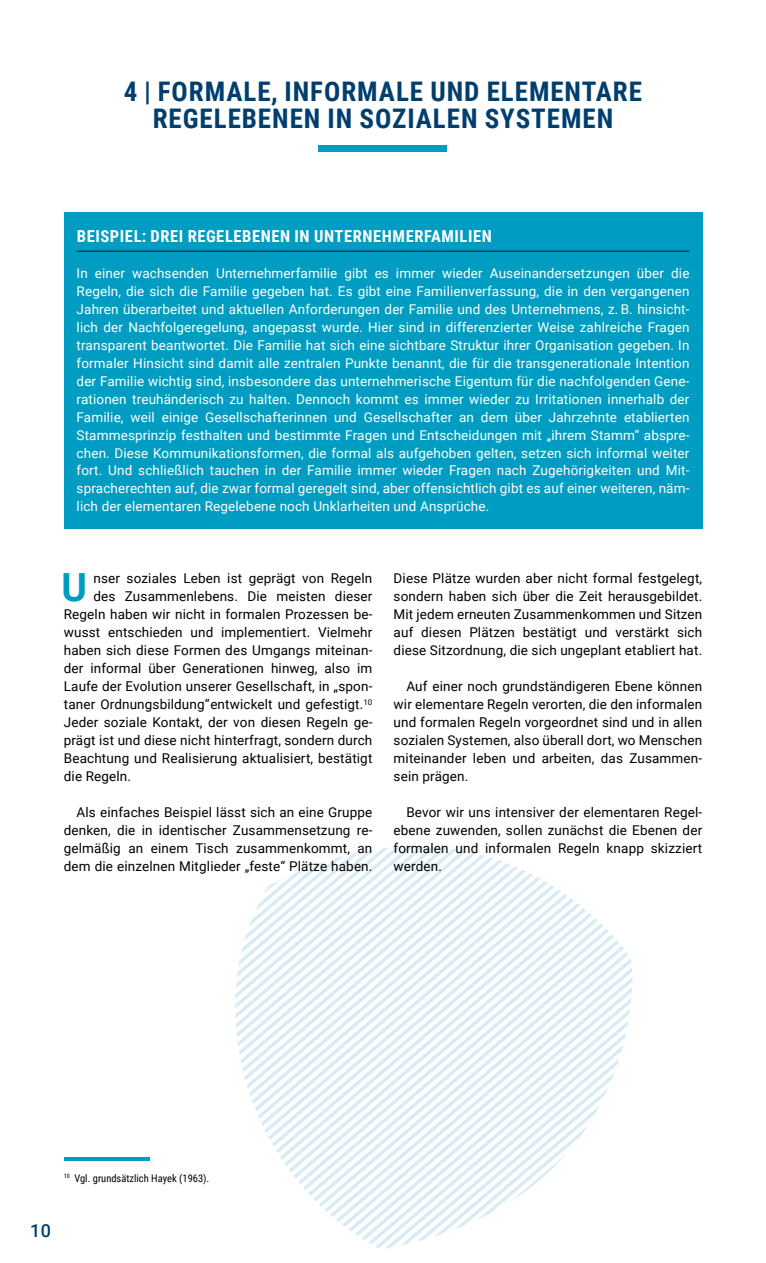
<style>
.page{position:relative;width:766px;height:1263px;background:#fff}
.page>*{position:absolute;margin:0;border:0;box-sizing:border-box;transform-origin:0 0}
.t1{font:700 38.85px "Roboto";color:#009cc1}
.t2{font:700 27px/27px "Roboto Condensed";letter-spacing:.035em;color:#003e6e;text-align:center}
.t3{font:500 18px "Roboto";color:#003e6e}
.t4{font:700 16.5px "Roboto Condensed";letter-spacing:.035em;color:#fff}
.t5{font:13.5px/18px "Roboto";letter-spacing:.01em;color:#000;text-align:justify}
.t6{font:13.5px/18px "Roboto";letter-spacing:.01em;color:#fff;text-align:justify}
.t7{font:10.5px "Roboto Condensed";color:#000}
</style>
<div class="page">
<svg style="left:601px;top:924px;width:17px;height:175px"></svg>
<svg style="left:584px;top:909px;width:17px;height:222px"></svg>
<svg style="left:567px;top:899px;width:17px;height:249px"></svg>
<svg style="left:551px;top:885px;width:16px;height:285px"></svg>
<svg style="left:533px;top:877px;width:18px;height:308px"></svg>
<svg style="left:517px;top:867px;width:16px;height:330px"></svg>
<svg style="left:500px;top:860px;width:17px;height:345px"></svg>
<svg style="left:483px;top:855px;width:17px;height:362px"></svg>
<svg style="left:466px;top:851px;width:17px;height:373px"></svg>
<svg style="left:449px;top:849px;width:17px;height:380px"></svg>
<svg style="left:432px;top:846px;width:17px;height:390px"></svg>
<svg style="left:415px;top:846px;width:17px;height:396px"></svg>
<svg style="left:398px;top:846px;width:17px;height:400px"></svg>
<svg style="left:381px;top:847px;width:17px;height:402px"></svg>
<svg style="left:364px;top:849px;width:17px;height:399px"></svg>
<svg style="left:348px;top:852px;width:16px;height:388px"></svg>
<svg style="left:331px;top:856px;width:17px;height:371px"></svg>
<svg style="left:314px;top:862px;width:17px;height:353px"></svg>
<svg style="left:297px;top:867px;width:17px;height:329px"></svg>
<svg style="left:280px;top:872px;width:17px;height:306px"></svg>
<svg style="left:235px;top:880px;width:45px;height:273px"></svg>
<hr style="left:64px;top:1157px;width:85px;height:4px;background:#009cc1">
<div style="left:64px;top:213px;width:638px;height:316px;background:#009cc1"></div>
<hr style="left:77px;top:250px;width:612px;height:2px;background:#003e6e">
<div style="left:318px;top:145px;width:129px;height:7px;background:#009cc1"></div>
<h2 class="t2" style="left:124px;top:76px;width:519px">4 | FORMALE, INFORMALE UND ELEMENTARE<br>REGELEBENEN IN SOZIALEN SYSTEMEN</h2>
<p class="t4" style="left:77px;top:225px;width:416px">BEISPIEL: DREI REGELEBENEN IN UNTERNEHMERFAMILIEN</p>
<p class="t6" style="left:77px;top:263px;width:614px">In einer wachsenden Unternehmerfamilie gibt es immer wieder Auseinandersetzungen über die Regeln, die sich die Familie gegeben hat. Es gibt eine Familienverfassung, die in den vergangenen Jahren überarbeitet und aktuellen Anforderungen der Familie und des Unternehmens, z. B. hinsicht&shy;lich der Nachfolgeregelung, angepasst wurde. Hier sind in differenzierter Weise zahlreiche Fragen transparent beantwortet. Die Familie hat sich eine sichtbare Struktur ihrer Organisation gegeben. In formaler Hinsicht sind damit alle zentralen Punkte benannt, die für die transgenerationale Intention der Familie wichtig sind, insbesondere das unternehmerische Eigentum für die nachfolgenden Gene&shy;rationen treuhänderisch zu halten. Dennoch kommt es immer wieder zu Irritationen innerhalb der Familie, weil einige Gesellschafterinnen und Gesellschafter an dem über Jahrzehnte etablierten Stammesprinzip festhalten und bestimmte Fragen und Entscheidungen mit „ihrem Stamm“ abspre&shy;chen. Diese Kommunikationsformen, die formal als aufgehoben gelten, setzen sich informal weiter fort. Und schließlich tauchen in der Familie immer wieder Fragen nach Zugehörigkeiten und Mit&shy;spracherechten auf, die zwar formal geregelt sind, aber offensichtlich gibt es auf einer weiteren, näm&shy;lich der elementaren Regelebene noch Unklarheiten und Ansprüche.</p>
<h1 class="t1" style="left:62px;top:560px;width:27px">U</h1>
<p class="t5" style="left:93px;top:569px;width:280px">nser soziales Leben ist geprägt von Regeln</p>
<p class="t5" style="left:93px;top:587px;width:280px">des Zusammenlebens. Die meisten dieser</p>
<p class="t5" style="left:64px;top:605px;width:310px">Regeln haben wir nicht in formalen Prozessen be-</p>
<p class="t5" style="left:64px;top:623px;width:310px">wusst entschieden und implementiert. Vielmehr</p>
<p class="t5" style="left:64px;top:641px;width:310px">haben sich diese Formen des Umgangs miteinan-</p>
<p class="t5" style="left:64px;top:659px;width:310px">der informal über Generationen hinweg, also im</p>
<p class="t5" style="left:64px;top:677px;width:310px">Laufe der Evolution unserer Gesellschaft, in „spon-</p>
<p class="t5" style="left:64px;top:695px;width:310px">taner Ordnungsbildung“entwickelt und gefestigt.<sup>10</sup></p>
<p class="t5" style="left:64px;top:713px;width:310px">Jeder soziale Kontakt, der von diesen Regeln ge-</p>
<p class="t5" style="left:64px;top:731px;width:310px">prägt ist und diese nicht hinterfragt, sondern durch</p>
<p class="t5" style="left:64px;top:749px;width:310px">Beachtung und Realisierung aktualisiert, bestätigt</p>
<p class="t5" style="left:64px;top:767px;width:69px">die Regeln.</p>
<p class="t5" style="left:64px;top:803px;width:310px;text-indent:13px">Als einfaches Beispiel lässt sich an eine Gruppe denken, die in identischer Zusammensetzung re&shy;gelmäßig an einem Tisch zusammenkommt, an dem die einzelnen Mitglieder „feste“ Plätze haben.</p>
<p class="t5" style="left:393px;top:569px;width:310px">Diese Plätze wurden aber nicht formal festgelegt, sondern haben sich über die Zeit herausgebildet.<br>Mit jedem erneuten Zusammenkommen und Sitzen auf diesen Plätzen bestätigt und verstärkt sich diese Sitzordnung, die sich ungeplant etabliert hat.</p>
<p class="t5" style="left:393px;top:677px;width:310px;text-indent:13px">Auf einer noch grundständigeren Ebene können wir elementare Regeln verorten, die den informalen und formalen Regeln vorgeordnet sind und in allen sozialen Systemen, also überall dort, wo Menschen miteinander leben und arbeiten, das Zusammen&shy;sein prägen.</p>
<p class="t5" style="left:393px;top:803px;width:310px;text-indent:13px">Bevor wir uns intensiver der elementaren Regel&shy;ebene zuwenden, sollen zunächst die Ebenen der formalen und informalen Regeln knapp skizziert werden.</p>
<p class="t7" style="left:64px;top:1170px;width:147px"><sup>10</sup> Vgl. grundsätzlich Hayek (1963).</p>
<h3 class="t3" style="left:30px;top:1218px;width:23px">10</h3>
</div>
